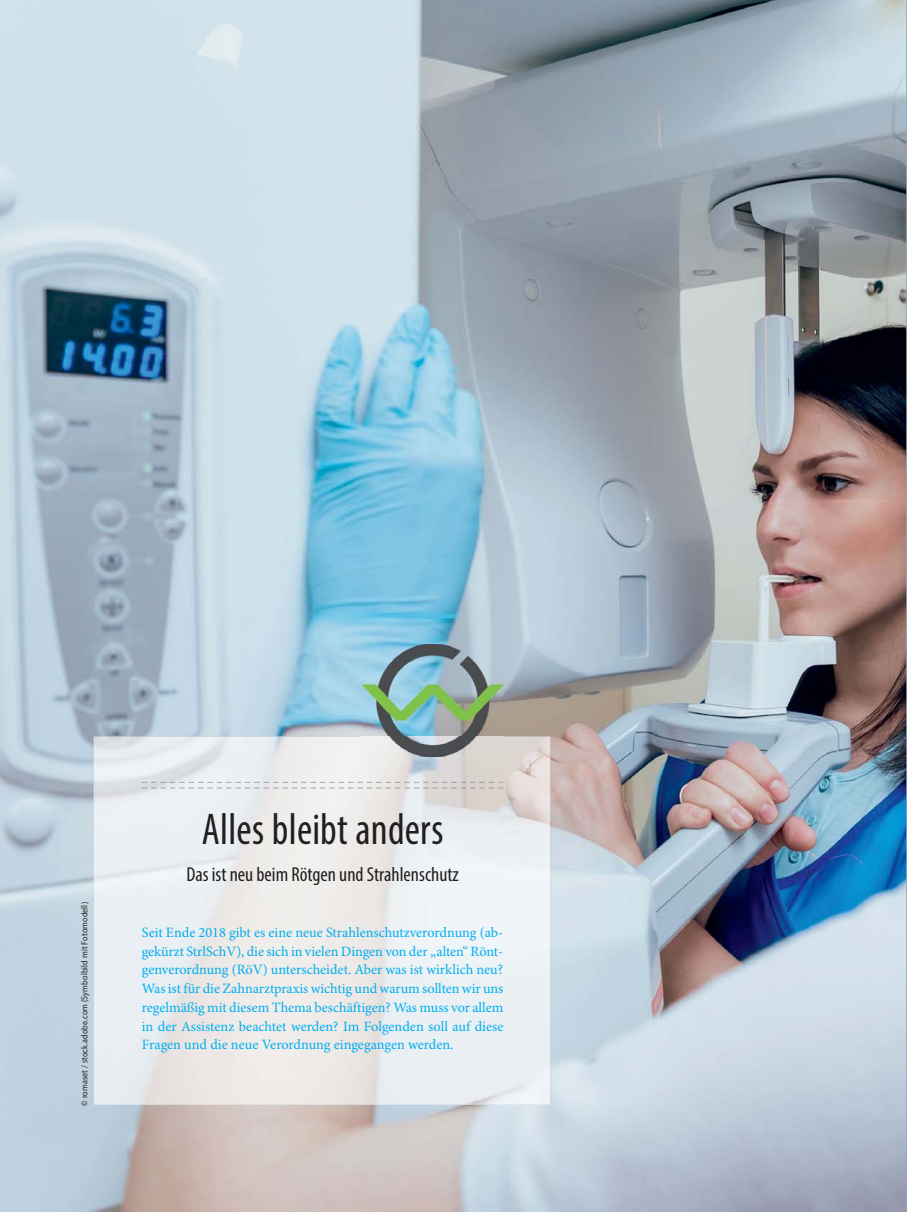
<style>
.page{position:relative;width:919px;height:1212px;background:#fff}
.page>*{position:absolute;margin:0;border:0;box-sizing:border-box;transform-origin:0 0}
.t1{font:condensed 44.55px "Myriad Pro";letter-spacing:.005em;color:#231f20;scale:.93 1}
.t2{font:condensed 20.25px "Myriad Pro";color:#231f20}
.t3{font:14.25px/18.8px "Minion Pro";color:#00aeef;text-align:justify}
.t4{font:9px "Myriad Pro";letter-spacing:.015em;color:#231f20;scale:.9 1}
</style>
<div class="page">
<img style="left:0;top:0;width:906px;height:1212px">
<img style="left:94px;top:736px;width:456px;height:369px">
<img style="left:142px;top:782px;width:361px;height:1px">
<img style="left:142px;top:788px;width:361px;height:1px">
<img style="left:362px;top:644px;width:142px;height:113px">
<p class="t4" style="left:81px;top:1106px;width:228px;rotate:-90deg">© romaset / stock.adobe.com (Symbolbild mit Fotomodell)</p>
<h1 class="t1" style="left:202px;top:812px;width:261px">Alles bleibt anders</h1>
<h2 class="t2" style="left:186px;top:866px;width:274px">Das ist neu beim Rötgen und Strahlenschutz</h2>
<p class="t3" style="left:142px;top:924px;width:363px">Seit Ende 2018 gibt es eine neue Strahlenschutzverordnung (ab&shy;gekürzt StrlSchV), die sich in vielen Dingen von der „alten“ Rönt&shy;genverordnung (RöV) unterscheidet. Aber was ist wirklich neu?<br>Was ist für die Zahnarztpraxis wichtig und warum sollten wir uns regelmäßig mit diesem Thema beschäftigen? Was muss vor allem in der Assistenz beachtet werden? Im Folgenden soll auf diese Fragen und die neue Verordnung eingegangen werden.</p>
</div>
